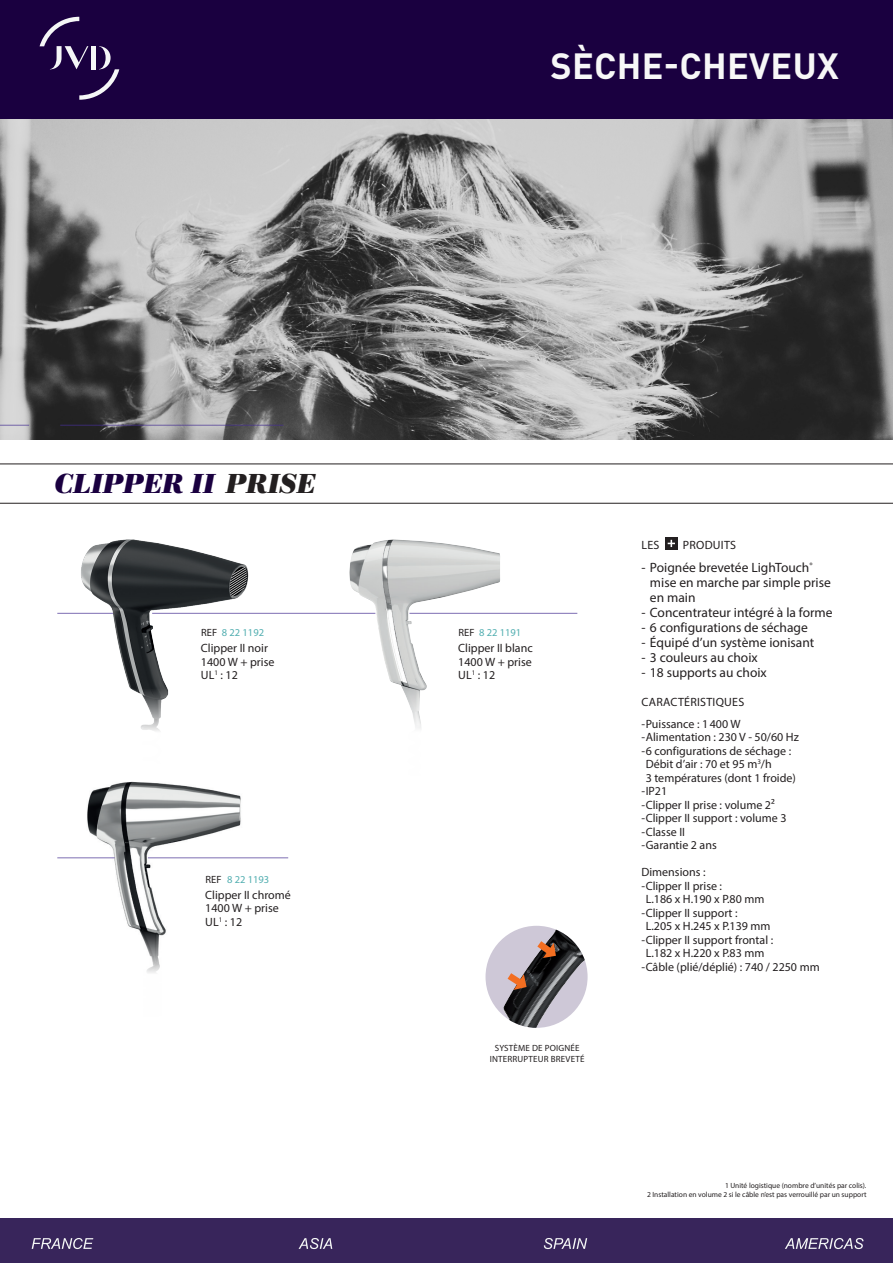
<style>
.page{position:relative;width:893px;height:1263px;background:#fff}
.page>*{position:absolute;margin:0;border:0;box-sizing:border-box;transform-origin:0 0}
.TITRE_TETIERE{font:700 36px "DIN Pro";letter-spacing:.01em;color:#f7f7f7}
.PRODUIT_-_NOM{font:italic 700 28.35px "Bodoni Ant T";color:#1a0040}
.t1{font:13.5px/15px "Myriad Pro";color:#231f20}
.REFERENCE_-_TXT_SOUS{font:12px/13.5px "Myriad Pro";color:#231f20}
.PRODUIT_-_CARACTERIS{font:12px "Myriad Pro";letter-spacing:.02em;color:#231f20}
.PRODUIT_-_CARACTERIS-2{font:12px "Myriad Pro";color:#231f20}
.REFERENCE{font:10.5px "Myriad Pro";color:#51aeb0}
.REFERENCE_MAIGRE{font:10.5px "Myriad Pro";color:#231f20}
.ZOOM_-_TEXTE{font:9px/10.5px "Myriad Pro";letter-spacing:.02em;color:#231f20;text-align:center}
.RENVOI_ITALIQUE{font:7.5px "Myriad Pro";color:#231f20}
.s1{color:#231f20}
</style>
<div class="page">
<hr style="left:0;top:503px;width:893px;height:1px;background:#231f20">
<hr style="left:0;top:463px;width:893px;height:1px;background:#231f20">
<div style="left:0;top:0;width:893px;height:119px;background:#1a0040"></div>
<svg style="left:40px;top:17px;width:79px;height:83px"></svg>
<img style="left:0;top:119px;width:893px;height:321px">
<div style="left:0;top:1218px;width:893px;height:45px;background:#38255b"></div>
<svg style="left:299px;top:1238px;width:33px;height:11px"></svg>
<svg style="left:544px;top:1238px;width:43px;height:11px"></svg>
<svg style="left:785px;top:1238px;width:78px;height:11px"></svg>
<svg style="left:32px;top:1238px;width:61px;height:11px"></svg>
<svg style="left:0;top:425px;width:29px;height:1px"></svg>
<hr style="left:60px;top:425px;width:223px;height:1px;background:#452f92">
<div style="left:485px;top:926px;width:103px;height:102px;background:#cec8d7;border-radius:50%"></div>
<img style="left:503px;top:929px;width:82px;height:99px">
<svg style="left:508px;top:973px;width:19px;height:17px"></svg>
<svg style="left:537px;top:941px;width:19px;height:17px"></svg>
<hr style="left:57px;top:613px;width:57px;height:1px;background:#452f92">
<img style="left:73px;top:539px;width:209px;height:192px">
<img style="left:348px;top:541px;width:57px;height:153px">
<img style="left:78px;top:781px;width:168px;height:192px">
<hr style="left:152px;top:613px;width:223px;height:1px;background:#452f92">
<hr style="left:57px;top:857px;width:58px;height:1px;background:#452f92">
<hr style="left:148px;top:857px;width:140px;height:1px;background:#452f92">
<hr style="left:409px;top:613px;width:168px;height:1px;background:#452f92">
<div style="left:665px;top:537px;width:13px;height:13px;background:#231f20"></div>
<svg style="left:668px;top:540px;width:7px;height:7px"></svg>
<p class="TITRE_TETIERE" style="left:550px;top:42px;width:290px">SÈCHE-CHEVEUX</p>
<p class="PRODUIT_-_NOM" style="left:54px;top:467px;width:263px">CLIPPER II <span class="s1">PRISE</span></p>
<p class="REFERENCE" style="left:201px;top:626px;width:65px"><span class="s1">REF</span> 8 22 1192</p>
<p class="REFERENCE" style="left:458px;top:626px;width:64px"><span class="s1">REF</span> 8 22 1191</p>
<p class="REFERENCE_-_TXT_SOUS" style="left:201px;top:641px;width:68px">Clipper II noir</p>
<p class="REFERENCE_-_TXT_SOUS" style="left:201px;top:655px;width:75px">1400 W + prise<br>UL<sup>1</sup> : 12</p>
<p class="REFERENCE_MAIGRE" style="left:205px;top:872px;width:18px">REF</p>
<p class="REFERENCE" style="left:227px;top:872px;width:44px">8 22 1193</p>
<p class="REFERENCE_-_TXT_SOUS" style="left:205px;top:888px;width:87px">Clipper II chromé<br>1400 W + prise<br>UL<sup>1</sup> : 12</p>
<p class="REFERENCE_-_TXT_SOUS" style="left:458px;top:641px;width:76px">Clipper II blanc</p>
<p class="REFERENCE_-_TXT_SOUS" style="left:458px;top:655px;width:75px">1400 W + prise<br>UL<sup>1</sup> : 12</p>
<p class="PRODUIT_-_CARACTERIS" style="left:642px;top:537px;width:19px">LES</p>
<p class="PRODUIT_-_CARACTERIS" style="left:683px;top:537px;width:55px">PRODUITS</p>
<p class="t1" style="left:650px;top:560px;width:182px;text-indent:-9px">- Poignée brevetée LighTouch<sup>® </sup>mise en marche par simple prise en main</p>
<p class="t1" style="left:641px;top:605px;width:193px">- Concentrateur intégré à la forme</p>
<p class="t1" style="left:641px;top:620px;width:168px">- 6 configurations de séchage</p>
<p class="t1" style="left:641px;top:635px;width:174px">- Équipé d’un système ionisant</p>
<p class="t1" style="left:641px;top:650px;width:118px">- 3 couleurs au choix</p>
<p class="t1" style="left:641px;top:665px;width:127px">- 18 supports au choix</p>
<p class="PRODUIT_-_CARACTERIS" style="left:642px;top:694px;width:104px">CARACTÉRISTIQUES</p>
<p class="REFERENCE_-_TXT_SOUS" style="left:641px;top:717px;width:101px">-Puissance : 1400 W</p>
<p class="REFERENCE_-_TXT_SOUS" style="left:641px;top:730px;width:159px">-Alimentation : 230 V - 50/60 Hz</p>
<p class="REFERENCE_-_TXT_SOUS" style="left:646px;top:744px;width:152px;text-indent:-4px">-6 configurations de séchage :<br>Débit d’air : 70 et 95 m<sup>3</sup>/h<br>3 températures (dont 1 froide)</p>
<p class="REFERENCE_-_TXT_SOUS" style="left:641px;top:784px;width:27px">-IP21</p>
<p class="REFERENCE_-_TXT_SOUS" style="left:641px;top:798px;width:135px">-Clipper II prise : volume 2²</p>
<p class="REFERENCE_-_TXT_SOUS" style="left:641px;top:811px;width:147px">-Clipper II support : volume 3</p>
<p class="REFERENCE_-_TXT_SOUS" style="left:641px;top:825px;width:45px">-Classe II</p>
<p class="REFERENCE_-_TXT_SOUS" style="left:641px;top:838px;width:77px">-Garantie 2 ans</p>
<p class="PRODUIT_-_CARACTERIS-2" style="left:641px;top:865px;width:66px">Dimensions :</p>
<p class="REFERENCE_-_TXT_SOUS" style="left:646px;top:879px;width:120px;text-indent:-4px">-Clipper II prise :<br>L.186 x H.190 x P.80 mm</p>
<p class="REFERENCE_-_TXT_SOUS" style="left:646px;top:906px;width:126px;text-indent:-4px">-Clipper II support :<br>L.205 x H.245 x P.139 mm</p>
<p class="REFERENCE_-_TXT_SOUS" style="left:641px;top:933px;width:133px;text-align:center">-Clipper II support frontal :<br>L.182 x H.220 x P.83 mm</p>
<p class="REFERENCE_-_TXT_SOUS" style="left:641px;top:960px;width:180px">-Câble (plié/déplié) : 740 / 2250 mm</p>
<p class="ZOOM_-_TEXTE" style="left:490px;top:1043px;width:96px">SYSTÈME DE POIGNÉE<br>INTERRUPTEUR BREVETÉ</p>
<p class="RENVOI_ITALIQUE" style="left:725px;top:1180px;width:143px">1 Unité logistique (nombre d’unités par colis).</p>
<p class="RENVOI_ITALIQUE" style="left:647px;top:1189px;width:221px">2 Installation en volume 2 si le câble n’est pas verrouillé par un support</p>
</div>
